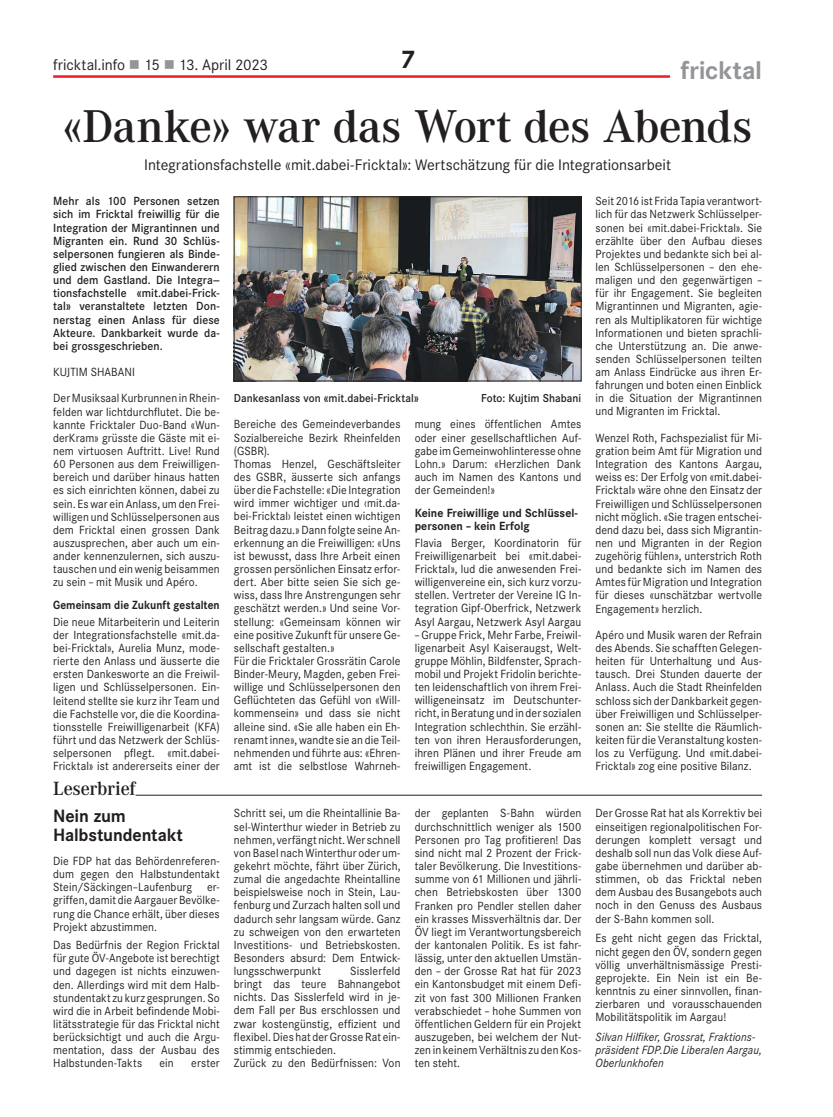
<style>
.page{position:relative;width:833px;height:1117px;background:#fff}
.page>*{position:absolute;margin:0;border:0;box-sizing:border-box;transform-origin:0 0}
.t1{font:500 45px "Corporate A";letter-spacing:-.015em;color:#231f20}
.t2{font:700 25px "Corporate S";letter-spacing:-.01em;color:#939598}
.t3{font:700 25px "Corporate S";color:#231f20}
.t4{font:500 18.75px "Corporate A";letter-spacing:-.015em;color:#231f20}
.t5{font:700 17.5px/19.2px "Corporate S";letter-spacing:-.01em;color:#231f20}
.t6{font:15px "Corporate S";letter-spacing:-.005em;color:#231f20}
.t7{font:11.62px/13.1px "Corporate S";letter-spacing:.01em;color:#231f20;text-align:justify;scale:.95 1}
.t8{font:500 11.62px/13.1px "Corporate S";letter-spacing:.005em;color:#231f20;text-align:justify;scale:.95 1}
.t9{font:italic 11.62px/13.1px "Corporate S";letter-spacing:.005em;color:#231f20;scale:.94 1}
.t10{font:700 11.62px/13.1px "Corporate S";color:#231f20;scale:.95 1}
.t11{font:700 11.62px "Corporate S";color:#231f20;scale:.91 1}
.t12{font:500 11.25px "Corporate S";letter-spacing:.005em;color:#231f20;scale:.95 1}
.s1{color:#939598}
</style>
<div class="page">
<hr style="left:53px;top:75px;width:665px;height:3px;background:#ee1d23">
<div style="left:670px;top:60px;width:92px;height:18px;background:#fff"></div>
<img style="left:236px;top:198px;width:343px;height:181px">
<div style="left:234px;top:196px;width:347px;height:185px;border:1px solid #231f20"></div>
<hr style="left:53px;top:794px;width:709px;height:1px;background:#231f20">
<div style="left:53px;top:793px;width:83px;height:5px;background:#fff"></div>
<p class="t6" style="left:53px;top:56px;width:216px">fricktal.info <span class="s1">■</span> 15 <span class="s1">■</span> 13. April 2023</p>
<h2 class="t3" style="left:400px;top:44px;width:17px">7</h2>
<h2 class="t2" style="left:680px;top:54px;width:83px">fricktal</h2>
<h1 class="t1" style="left:62px;top:100px;width:692px">«Danke» war das Wort des Abends</h1>
<p class="t6" style="left:144px;top:156px;width:528px">Integrationsfachstelle «mit.dabei-Fricktal»: Wertschätzung für die Integrationsarbeit</p>
<p class="t8" style="left:53px;top:195px;width:177px">Mehr als 100 Personen setzen sich im Fricktal freiwillig für die Integration der Migrantinnen und Migranten ein. Rund 30 Schlüs&shy;selpersonen fungieren als Binde&shy;glied zwischen den Einwanderern und dem Gastland. Die Integra— tionsfachstelle «mit.dabei-Frick&shy;tal» veranstaltete letzten Don&shy;nerstag einen Anlass für diese Akteure. Dankbarkeit wurde da&shy;bei grossgeschrieben.</p>
<p class="t7" style="left:53px;top:365px;width:88px">KUJTIM SHABANI</p>
<p class="t7" style="left:53px;top:392px;width:177px">Der Musiksaal Kurbrunnen in Rhein&shy;felden war lichtdurchflutet. Die be&shy;kannte Fricktaler Duo-Band «Wun&shy;derKram» grüsste die Gäste mit ei&shy;nem virtuosen Auftritt. Live! Rund 60 Personen aus dem Freiwilligen&shy;bereich und darüber hinaus hatten es sich einrichten können, dabei zu sein. Es war ein Anlass, um den Frei&shy;willigen und Schlüsselpersonen aus dem Fricktal einen grossen Dank auszusprechen, aber auch um ein&shy;ander kennenzulernen, sich auszu&shy;tauschen und ein wenig beisammen zu sein – mit Musik und Apéro.</p>
<p class="t11" style="left:53px;top:597px;width:184px">Gemeinsam die Zukunft gestalten</p>
<p class="t7" style="left:53px;top:615px;width:177px">Die neue Mitarbeiterin und Leiterin der Integrationsfachstelle «mit.da&shy;bei-Fricktal», Aurelia Munz, mode&shy;rierte den Anlass und äusserte die ersten Dankesworte an die Freiwil&shy;ligen und Schlüsselpersonen. Ein&shy;leitend stellte sie kurz ihr Team und die Fachstelle vor, die die Koordina&shy;tionsstelle Freiwilligenarbeit (KFA) führt und das Netzwerk der Schlüs&shy;selpersonen pflegt. «mit.dabei-Fricktal» ist andererseits einer der</p>
<p class="t7" style="left:595px;top:195px;width:177px">Seit 2016 ist Frida Tapia verantwort&shy;lich für das Netzwerk Schlüsselper&shy;sonen bei «mit.dabei-Fricktal». Sie erzählte über den Aufbau dieses Projektes und bedankte sich bei al&shy;len Schlüsselpersonen – den ehe&shy;maligen und den gegenwärtigen – für ihr Engagement. Sie begleiten Migrantinnen und Migranten, agie&shy;ren als Multiplikatoren für wichtige Informationen und bieten sprachli&shy;che Unterstützung an. Die anwe&shy;senden Schlüsselpersonen teilten am Anlass Eindrücke aus ihren Er&shy;fahrungen und boten einen Einblick in die Situation der Migrantinnen und Migranten im Fricktal.</p>
<p class="t7" style="left:595px;top:431px;width:177px">Wenzel Roth, Fachspezialist für Mi&shy;gration beim Amt für Migration und Integration des Kantons Aargau, weiss es: Der Erfolg von «mit.dabei-Fricktal» wäre ohne den Einsatz der Freiwilligen und Schlüsselpersonen nicht möglich. «Sie tragen entschei&shy;dend dazu bei, dass sich Migrantin&shy;nen und Migranten in der Region zugehörig fühlen», unterstrich Roth und bedankte sich im Namen des Amtes für Migration und Integration für dieses «unschätzbar wertvolle Engagement» herzlich.</p>
<p class="t7" style="left:595px;top:628px;width:177px">Apéro und Musik waren der Refrain des Abends. Sie schafften Gelegen&shy;heiten für Unterhaltung und Aus&shy;tausch. Drei Stunden dauerte der Anlass. Auch die Stadt Rheinfelden schloss sich der Dankbarkeit gegen&shy;über Freiwilligen und Schlüsselper&shy;sonen an: Sie stellte die Räumlich&shy;keiten für die Veranstaltung kosten&shy;los zu Verfügung. Und «mit.dabei-Fricktal» zog eine positive Bilanz.</p>
<p class="t12" style="left:234px;top:391px;width:196px">Dankesanlass von «mit.dabei-Fricktal»</p>
<p class="t12" style="left:481px;top:391px;width:107px">Foto: Kujtim Shabani</p>
<p class="t7" style="left:234px;top:418px;width:177px;text-align:left">Bereiche des Gemeindeverbandes Sozialbereiche Bezirk Rheinfelden (GSBR).<br>Thomas Henzel, Geschäftsleiter des GSBR, äusserte sich anfangs über die Fachstelle: «Die Integration wird immer wichtiger und ‹mit.da&shy;bei-Fricktal› leistet einen wichtigen Beitrag dazu.» Dann folgte seine An&shy;erkennung an die Freiwilligen: «Uns ist bewusst, dass Ihre Arbeit einen grossen persönlichen Einsatz erfor&shy;dert. Aber bitte seien Sie sich ge&shy;wiss, dass Ihre Anstrengungen sehr geschätzt werden.» Und seine Vor&shy;stellung: «Gemeinsam können wir eine positive Zukunft für unsere Ge&shy;sellschaft gestalten.»<br>Für die Fricktaler Grossrätin Carole Binder-Meury, Magden, geben Frei&shy;willige und Schlüsselpersonen den Geflüchteten das Gefühl von «Will&shy;kommensein» und dass sie nicht alleine sind. «Sie alle haben ein Eh&shy;renamt inne», wandte sie an die Teil&shy;nehmenden und führte aus: «Ehren&shy;amt ist die selbstlose Wahrneh-</p>
<p class="t7" style="left:415px;top:418px;width:177px">mung eines öffentlichen Amtes oder einer gesellschaftlichen Auf&shy;gabe im Gemeinwohlinteresse ohne Lohn.» Darum: «Herzlichen Dank auch im Namen des Kantons und der Gemeinden!»</p>
<p class="t10" style="left:415px;top:506px;width:173px">Keine Freiwillige und Schlüssel&shy;personen – kein Erfolg</p>
<p class="t7" style="left:415px;top:536px;width:177px">Flavia Berger, Koordinatorin für Freiwilligenarbeit bei «mit.dabei-Fricktal», lud die anwesenden Frei&shy;willigenvereine ein, sich kurz vorzu&shy;stellen. Vertreter der Vereine IG In&shy;tegration Gipf-Oberfrick, Netzwerk Asyl Aargau, Netzwerk Asyl Aargau</p>
<p class="t7" style="left:415px;top:628px;width:177px">– Gruppe Frick, Mehr Farbe, Freiwil&shy;ligenarbeit Asyl Kaiseraugst, Welt&shy;gruppe Möhlin, Bildfenster, Sprach&shy;mobil und Projekt Fridolin berichte&shy;ten leidenschaftlich von ihrem Frei&shy;willigeneinsatz im Deutschunter&shy;richt, in Beratung und in der sozialen Integration schlechthin. Sie erzähl&shy;ten von ihren Herausforderungen, ihren Plänen und ihrer Freude am freiwilligen Engagement.</p>
<h3 class="t4" style="left:53px;top:776px;width:84px">Leserbrief</h3>
<h3 class="t5" style="left:53px;top:806px;width:131px">Nein zum<br>Halbstundentakt</h3>
<p class="t7" style="left:53px;top:854px;width:177px">Die FDP hat das Behördenreferen&shy;dum gegen den Halbstundentakt Stein/Säckingen–Laufenburg</p>
<p class="t7" style="left:53px;top:880px;width:177px;text-indent:154px">er&shy;griffen, damit die Aargauer Bevölke&shy;rung die Chance erhält, über dieses Projekt abzustimmen.</p>
<p class="t7" style="left:53px;top:938px;width:177px">Das Bedürfnis der Region Fricktal für gute ÖV-Angebote ist berechtigt und dagegen ist nichts einzuwen&shy;den. Allerdings wird mit dem Halb&shy;stundentakt zu kurz gesprungen. So wird die in Arbeit befindende Mobi&shy;litätsstrategie für das Fricktal nicht berücksichtigt und auch die Argu&shy;mentation, dass der Ausbau des Halbstunden-Takts</p>
<p class="t7" style="left:159px;top:1056px;width:17px">ein</p>
<p class="t7" style="left:191px;top:1056px;width:31px">erster</p>
<p class="t7" style="left:234px;top:806px;width:177px">Schritt sei, um die Rheintallinie Ba&shy;sel-Winterthur wieder in Betrieb zu nehmen, verfängt nicht. Wer schnell von Basel nach Winterthur oder um&shy;gekehrt möchte, fährt über Zürich, zumal die angedachte Rheintalline beispielsweise noch in Stein, Lau&shy;fenburg und Zurzach halten soll und dadurch sehr langsam würde. Ganz zu schweigen von den erwarteten Investitions- und Betriebskosten.<br>Besonders absurd: Dem Entwick&shy;lungsschwerpunkt</p>
<p class="t7" style="left:234px;top:964px;width:177px;text-align:left;text-indent:116px">Sisslerfeld bringt das teure Bahnangebot nichts. Das Sisslerfeld wird in je&shy;dem Fall per Bus erschlossen und zwar kostengünstig, effizient und flexibel. Dies hat der Grosse Rat ein&shy;stimmig entschieden.<br>Zurück zu den Bedürfnissen: Von</p>
<p class="t7" style="left:415px;top:806px;width:177px">der geplanten S-Bahn würden durchschnittlich weniger als 1500<br>Personen pro Tag profitieren! Das sind nicht mal 2 Prozent der Frick&shy;taler Bevölkerung. Die Investitions&shy;summe von 61 Millionen und jährli&shy;chen Betriebskosten über 1300<br>Franken pro Pendler stellen daher ein krasses Missverhältnis dar. Der ÖV liegt im Verantwortungsbereich der kantonalen Politik. Es ist fahr&shy;lässig, unter den aktuellen Umstän&shy;den – der Grosse Rat hat für 2023 ein Kantonsbudget mit einem Defi&shy;zit von fast 300 Millionen Franken verabschiedet – hohe Summen von öffentlichen Geldern für ein Projekt auszugeben, bei welchem der Nut&shy;zen in keinem Verhältnis zu den Kos&shy;ten steht.</p>
<p class="t7" style="left:595px;top:806px;width:177px">Der Grosse Rat hat als Korrektiv bei einseitigen regionalpolitischen For&shy;derungen komplett versagt und deshalb soll nun das Volk diese Auf&shy;gabe übernehmen und darüber ab&shy;stimmen, ob das Fricktal neben dem Ausbau des Busangebots auch noch in den Genuss des Ausbaus der S-Bahn kommen soll.</p>
<p class="t7" style="left:595px;top:931px;width:177px">Es geht nicht gegen das Fricktal, nicht gegen den ÖV, sondern gegen völlig unverhältnismässige Presti&shy;geprojekte. Ein Nein ist ein Be&shy;kenntnis zu einer sinnvollen, finan&shy;zierbaren und vorausschauenden Mobilitätspolitik im Aargau!</p>
<p class="t9" style="left:595px;top:1030px;width:178px">Silvan Hilfiker, Grossrat, Fraktions&shy;präsident FDP.Die Liberalen Aargau,<br>Oberlunkhofen</p>
</div>
